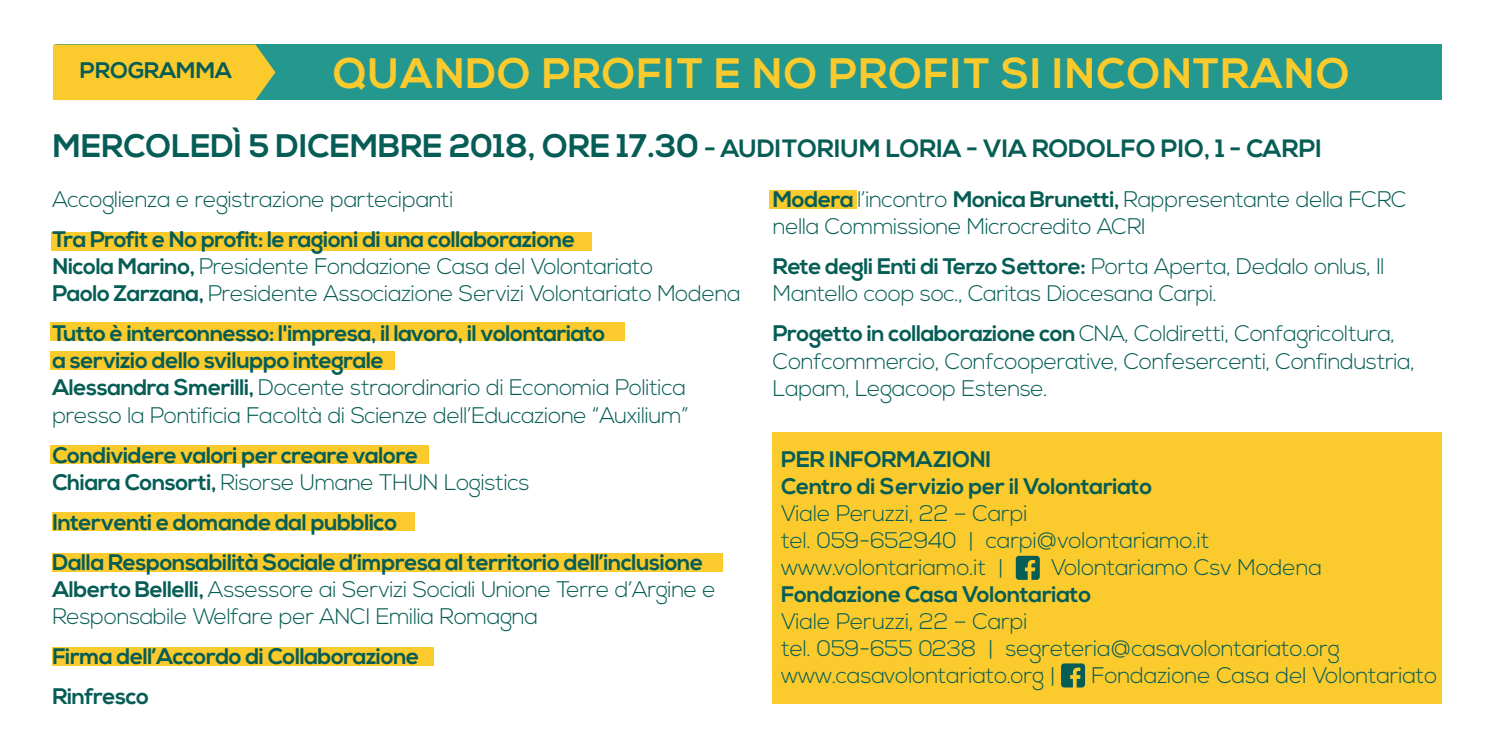
<style>
.page{position:relative;width:1489px;height:745px;background:#fff}
.page>*{position:absolute;margin:0;border:0;box-sizing:border-box;transform-origin:0 0}
.t1{font:700 42.5px "Nexa";letter-spacing:.03em;color:#fbca2c}
.t2{font:700 25px "Nexa";color:#065d55}
.t3{font:300 22.5px/27px "Nexa";letter-spacing:-.02em;color:#065d55}
.t4{font:700 22.5px/27px "Nexa";letter-spacing:-.02em;color:#065d55}
.t5{font:700 22.5px "Nexa";color:#065d55}
.s1{font-size:32.5px}
.s2{font-weight:700}
.s3{font-weight:300}
</style>
<div class="page">
<div style="left:769px;top:190px;width:87px;height:19px;background:#fbca2c"></div>
<div style="left:52px;top:553px;width:670px;height:18px;background:#fbca2c"></div>
<div style="left:52px;top:647px;width:382px;height:18px;background:#fbca2c"></div>
<div style="left:52px;top:512px;width:363px;height:18px;background:#fbca2c"></div>
<div style="left:50px;top:444px;width:379px;height:19px;background:#fbca2c"></div>
<div style="left:50px;top:322px;width:574px;height:18px;background:#fbca2c"></div>
<div style="left:50px;top:351px;width:345px;height:18px;background:#fbca2c"></div>
<div style="left:51px;top:232px;width:541px;height:18px;background:#fbca2c"></div>
<div style="left:56px;top:45px;width:1385px;height:55px;background:#24978f"></div>
<div style="left:53px;top:45px;width:222px;height:55px;background:#fbca2c"></div>
<div style="left:772px;top:432px;width:669px;height:271px;background:#fbca2c"></div>
<svg style="left:1015px;top:555px;width:24px;height:24px"></svg>
<svg style="left:1061px;top:663px;width:23px;height:24px"></svg>
<p class="t5" style="left:80px;top:58px;width:154px">PROGRAMMA</p>
<h1 class="t1" style="left:333px;top:49px;width:1017px">QUANDO PROFIT E NO PROFIT SI INCONTRANO</h1>
<p class="t2" style="left:53px;top:134px;width:1270px"><span class="s1">MERCOLEDÌ 5 DICEMBRE 2018, ORE 17.30</span> - AUDITORIUM LORIA - VIA RODOLFO PIO, 1 - CARPI</p>
<p class="t3" style="left:52px;top:187px;width:402px">Accoglienza e registrazione partecipanti</p>
<p class="t3" style="left:52px;top:227px;width:690px"><span class="s2">Tra Profit e No profit: le ragioni di una collaborazione<br>Nicola Marino,</span> Presidente Fondazione Casa del Volontariato<br><span class="s2">Paolo Zarzana,</span> Presidente Associazione Servizi Volontariato Modena</p>
<p class="t4" style="left:52px;top:321px;width:638px">Tutto è interconnesso: l'impresa, il lavoro, il volontariato<br>a servizio dello sviluppo integrale<br>Alessandra Smerilli, <span class="s3">Docente straordinario di Economia Politica presso la Pontificia Facoltà di Scienze dell’Educazione “Auxilium”</span></p>
<p class="t4" style="left:52px;top:442px;width:478px">Condividere valori per creare valore<br>Chiara Consorti, <span class="s3">Risorse Umane THUN Logistics</span></p>
<p class="t4" style="left:52px;top:502px;width:652px;line-height:40px">Interventi e domande dal pubblico<br>Dalla Responsabilità Sociale d’impresa al territorio dell’inclusione</p>
<p class="t3" style="left:52px;top:576px;width:665px"><span class="s2">Alberto Bellelli,</span> Assessore ai Servizi Sociali Unione Terre d’Argine e<br>Responsabile Welfare per ANCI Emilia Romagna</p>
<p class="t4" style="left:52px;top:636px;width:368px;line-height:40px">Firma dell’Accordo di Collaborazione<br>Rinfresco</p>
<p class="t3" style="left:773px;top:187px;width:635px"><span class="s2">Modera</span> l’incontro <span class="s2">Monica Brunetti,</span> Rappresentante della FCRC nella Commissione Microcredito ACRI</p>
<p class="t3" style="left:773px;top:254px;width:613px"><span class="s2">Rete degli Enti di Terzo Settore:</span> Porta Aperta, Dedalo onlus, Il<br>Mantello coop soc., Caritas Diocesana Carpi.</p>
<p class="t3" style="left:773px;top:321px;width:643px"><span class="s2">Progetto in collaborazione con</span> CNA, Coldiretti, Confagricoltura,<br>Confcommercio, Confcooperative, Confesercenti, Confindustria,<br>Lapam, Legacoop Estense.</p>
<p class="t4" style="left:781px;top:446px;width:373px">PER INFORMAZIONI<br>Centro di Servizio per il Volontariato</p>
<p class="t3" style="left:781px;top:500px;width:430px">Viale Peruzzi, 22 – Carpi<br>tel. 059-652940 | carpi@volontariamo.it www.volontariamo.it |</p>
<p class="t3" style="left:1051px;top:554px;width:272px">Volontariamo Csv Modena</p>
<p class="t4" style="left:781px;top:581px;width:312px">Fondazione Casa Volontariato</p>
<p class="t3" style="left:781px;top:608px;width:560px">Viale Peruzzi, 22 – Carpi<br>tel. 059-655 0238 | segreteria@casavolontariato.org www.casavolontariato.org |</p>
<p class="t3" style="left:1091px;top:662px;width:347px">Fondazione Casa del Volontariato</p>
</div>
